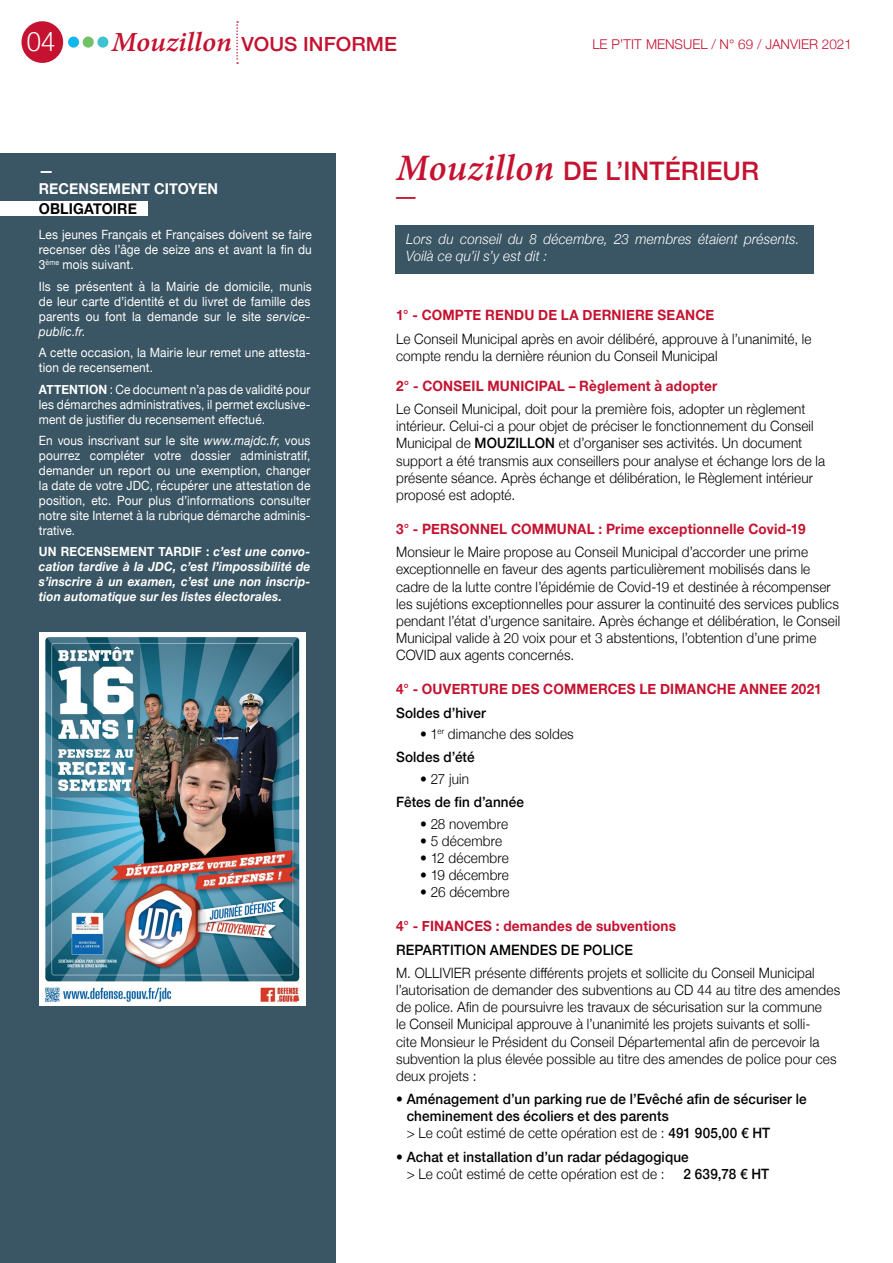
<style>
.page{position:relative;width:893px;height:1263px;background:#fff}
.page>*{position:absolute;margin:0;border:0;box-sizing:border-box;transform-origin:0 0}
.t1{font:italic 700 39px "Helvetica Neue";color:#c41230}
.t2{font:300 27px "Helvetica Neue";color:#fff;scale:.95 1}
.t3{font:500 25.5px "Helvetica Neue";letter-spacing:.01em;color:#c41230}
.t4{font:500 19.5px "Helvetica Neue";color:#c41230;scale:1.05 1}
.t5{font:700 15px/18px "Helvetica Neue";color:#fff}
.t6{font:700 15px "Helvetica Neue";color:#000;scale:.95 1}
.t7{font:700 15px "Helvetica Neue";color:#fff;scale:.95 1}
.t8{font:300 14.25px/17.1px "Helvetica Neue";letter-spacing:.01em;color:#000;scale:.95 1}
.t9{font:500 14.25px/17.1px "Helvetica Neue";letter-spacing:.01em;color:#000;scale:.95 1}
.t10{font:700 14.25px "Helvetica Neue";letter-spacing:.015em;color:#c41230;scale:.95 1}
.t11{font:italic 300 14.25px/17.1px "Helvetica Neue";letter-spacing:.015em;color:#fff;scale:.95 1}
.t12{font:300 13.5px "Helvetica Neue";color:#c41230}
.t13{font:12.75px/15px "Helvetica Neue";letter-spacing:.01em;color:#fff;text-align:justify;scale:.93 1}
.t14{font:italic 700 12.75px/15px "Helvetica Neue";letter-spacing:.01em;color:#fff;text-align:justify;scale:.93 1}
.s1{font-family:"Adobe Devanagari";font-weight:700;font-style:italic;font-size:30px}
.s2{font-style:italic}
.s3{font-weight:700}
.s4{font-style:normal}
.s5{font-family:"Adobe Devanagari";font-weight:700;font-style:italic;font-size:40.5px}
.s6{font-weight:500}
.s7{font-weight:300}
</style>
<div class="page">
<svg style="left:236px;top:21px;width:2px;height:43px"></svg>
<div style="left:68px;top:37px;width:11px;height:11px;background:#13b6ea;border-radius:50%"></div>
<div style="left:83px;top:37px;width:11px;height:11px;background:#73c167;border-radius:50%"></div>
<div style="left:97px;top:37px;width:11px;height:11px;background:#3ec2cf;border-radius:50%"></div>
<div style="left:21px;top:21px;width:42px;height:42px;background:#c41230;border-radius:50%"></div>
<div style="left:0;top:153px;width:336px;height:1110px;background:#3a5563"></div>
<div style="left:395px;top:225px;width:419px;height:49px;background:#3a5563"></div>
<div style="left:0;top:201px;width:147px;height:15px;background:#fff"></div>
<img style="left:39px;top:632px;width:267px;height:373px">
<h2 class="t2" style="left:27px;top:20px;width:31px">04</h2>
<h3 class="t4" style="left:112px;top:28px;width:229px"><span class="s1">Mouzillon</span> VO US IN FORME</h3>
<p class="t12" style="left:592px;top:33px;width:261px">le p’tit Mensuel / N° 69 / Janvier 2021</p>
<p class="t5" style="left:39px;top:162px;width:16px">—<br>RECENSEMENT</p>
<p class="t7" style="left:154px;top:177px;width:10px">CITO</p>
<p class="t7" style="left:188px;top:177px;width:21px">YEN</p>
<p class="t6" style="left:39px;top:197px;width:10px">OBLI</p>
<p class="t6" style="left:73px;top:197px;width:22px">GATOIRE</p>
<p class="t13" style="left:39px;top:228px;width:295px">Les jeunes Français et Françaises doivent se faire recenser dès l’âge de seize ans et avant la fin du 3<sup>ème</sup> mois suivant.</p>
<p class="t13" style="left:39px;top:279px;width:295px">Ils se présentent à la Mairie de domicile, munis de leur carte d’identité et du livret de famille des parents ou font la demande sur le site <span class="s2">service&shy;public.fr</span>.</p>
<p class="t13" style="left:39px;top:346px;width:293px">A cette occasion, la Mairie leur remet une attesta&shy;tion de recensement.</p>
<p class="t13" style="left:39px;top:382px;width:293px"><span class="s3">Attention</span> : Ce document n’a pas de validité pour les démarches administratives, il permet exclusive&shy;ment de justifier du recensement effectué.</p>
<p class="t13" style="left:39px;top:434px;width:293px">En vous inscrivant sur le site <span class="s2">www.majdc.fr</span>, vous pourrez compléter votre dossier administratif, demander un report ou une exemption, changer la date de votre JDC, récupérer une attestation de position, etc. Pour plus d’informations consulter notre site Internet à la rubrique démarche adminis&shy;trative.</p>
<p class="t14" style="left:39px;top:545px;width:293px"><span class="s4">Un recensement tardif :</span> c’est une convo&shy;cation tardive à la JDC, c’est l’impossibilité de s’inscrire à un examen, c’est une non inscrip&shy;tion automatique sur les listes électorales.</p>
<h3 class="t3" style="left:396px;top:150px;width:364px"><span class="s5">Mouzillon</span> de l’intérieur</h3>
<h1 class="t1" style="left:396px;top:149px;width:21px">_</h1>
<p class="t11" style="left:406px;top:229px;width:416px">Lors du conseil du 8 décembre, 23 membres étaient présents.<br>Voilà ce qu’il s’y est dit :</p>
<p class="t10" style="left:396px;top:304px;width:39px">1° - COMPTE</p>
<p class="t10" style="left:485px;top:304px;width:11px">RENDU</p>
<p class="t10" style="left:538px;top:304px;width:57px">DELADERNIERE</p>
<p class="t10" style="left:657px;top:304px;width:11px">SEANCE</p>
<p class="t8" style="left:396px;top:329px;width:439px">Le Conseil Municipal après en avoir délibéré, approuve à l’unanimité, le compte rendu la dernière réunion du Conseil Municipal</p>
<p class="t10" style="left:396px;top:374px;width:38px">2° - CONSEIL</p>
<p class="t10" style="left:487px;top:374px;width:10px">MUNICIPAL</p>
<p class="t10" style="left:569px;top:374px;width:158px">– Règlement à adopter</p>
<p class="t8" style="left:396px;top:400px;width:453px">Le Conseil Municipal, doit pour la première fois, adopter un règlement intérieur. Celui-ci a pour objet de préciser le fonctionnement du Conseil Municipal de <span class="s6">MOUZI LLON</span> et d’organiser ses activités. Un document support a été transmis aux conseillers pour analyse et échange lors de la présente séance. Après échange et délibération, le Règlement intérieur proposé est adopté.</p>
<p class="t10" style="left:396px;top:518px;width:39px">3° - PERSONNEL</p>
<p class="t10" style="left:511px;top:518px;width:12px">COMMUNAL</p>
<p class="t10" style="left:599px;top:518px;width:219px">: Prime exceptionnelle Covid-19</p>
<p class="t8" style="left:396px;top:543px;width:469px">Monsieur le Maire propose au Conseil Municipal d’accorder une prime exceptionnelle en faveur des agents particulièrement mobilisés dans le cadre de la lutte contre l’épidémie de Covid-19 et destinée à récompenser les sujétions exceptionnelles pour assurer la continuité des services publics pendant l’état d’urgence sanitaire. Après échange et délibération, le Conseil Municipal valide à 20 voix pour et 3 abstentions, l’obtention d’une prime COVID aux agents concernés.</p>
<p class="t10" style="left:396px;top:678px;width:70px">4° - OUVERTURE</p>
<p class="t10" style="left:512px;top:678px;width:11px">DES</p>
<p class="t10" style="left:543px;top:678px;width:12px">COMMERCES</p>
<p class="t10" style="left:639px;top:678px;width:33px">LE DIMANC</p>
<p class="t10" style="left:717px;top:678px;width:35px">HE ANNEE</p>
<p class="t10" style="left:791px;top:678px;width:34px">2021</p>
<p class="t9" style="left:396px;top:703px;width:96px">Soldes d’hiver</p>
<p class="t8" style="left:396px;top:721px;width:188px;line-height:23.5px;text-indent:24px">• 1<sup>er</sup> dimanche des soldes<br><span class="s6">Soldes d’été</span></p>
<p class="t8" style="left:420px;top:769px;width:53px">• 27 juin</p>
<p class="t9" style="left:396px;top:792px;width:136px">Fêtes de fin d’année</p>
<p class="t8" style="left:420px;top:814px;width:94px">• 28 novembre</p>
<p class="t8" style="left:420px;top:831px;width:88px">• 5 décembre</p>
<p class="t8" style="left:420px;top:848px;width:95px">• 12 décembre</p>
<p class="t8" style="left:420px;top:865px;width:95px">• 19 décembre</p>
<p class="t8" style="left:420px;top:882px;width:96px">• 26 décembre</p>
<p class="t10" style="left:396px;top:915px;width:38px">4° - FINANCES</p>
<p class="t10" style="left:496px;top:915px;width:191px">: demandes de subventions</p>
<p class="t9" style="left:396px;top:940px;width:38px">RE PARTITION</p>
<p class="t9" style="left:490px;top:940px;width:12px">AMENDE</p>
<p class="t9" style="left:548px;top:940px;width:74px">S DE POLICE</p>
<p class="t8" style="left:396px;top:963px;width:469px">M. OLLIVIER présente différents projets et sollicite du Conseil Municipal l’autorisation de demander des subventions au CD 44 au titre des amendes de police. Afin de poursuivre les travaux de sécurisation sur la commune<br>le Conseil Municipal approuve à l’unanimité les projets suivants et solli-<br>cite Monsieur le Président du Conseil Départemental afin de percevoir la subvention la plus élevée possible au titre des amendes de police pour ces deux projets :</p>
<p class="t9" style="left:407px;top:1089px;width:423px;text-indent:-11px"><span class="s7">•</span> Aménagement d’un parking rue de l’Evêché afin de sécuriser le cheminement des écoliers et des parents<br><span class="s7">&gt; Le coût estimé de cette opération est de :</span> 491 905,00 € HT</p>
<p class="t9" style="left:407px;top:1147px;width:299px;text-indent:-11px"><span class="s7">•</span> Achat et installation d’un radar pédagogique <span class="s7">&gt; Le coût estimé de cette opération est de :</span></p>
<p class="t9" style="left:683px;top:1164px;width:92px">2 639,78 € HT</p>
</div>
